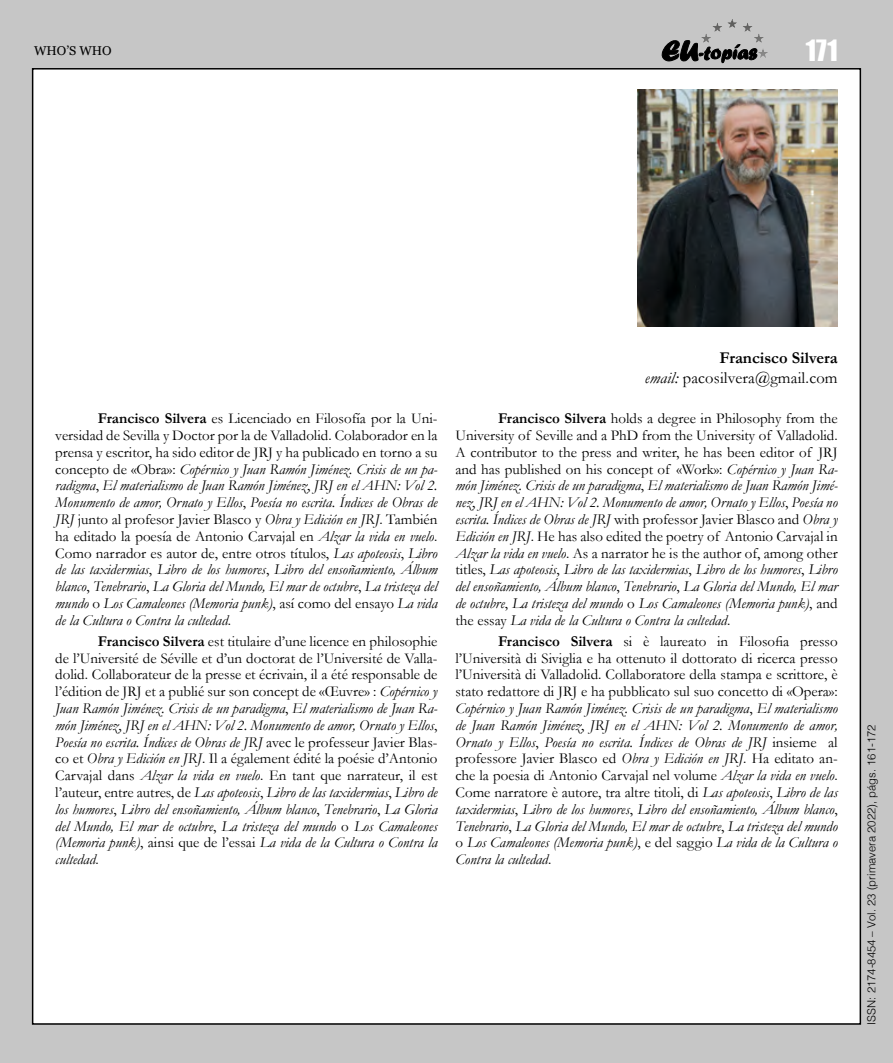
<style>
.page{position:relative;width:893px;height:1063px;background:#c6c6c6}
.page>*{position:absolute;margin:0;border:0;box-sizing:border-box;transform-origin:0 0}
.t1{font:27px "Impact";color:#fff}
.WhoisWho_autoria_con{font:16.5px "Garamond";letter-spacing:.01em;color:#000}
.WhoisWho_autoria{font:700 16.5px "Garamond";color:#000}
.WhoisWho_parrafo{font:italic 15px/16.8px "Garamond";color:#000;text-align:justify}
.t2{font:12.75px "Georgia";color:#000}
.t3{font:300 11.25px "Helvetica";color:#000}
.s1{font-weight:700;font-style:normal}
.s2{font-style:normal}
.s3{font-style:italic}
</style>
<div class="page">
<div style="left:33px;top:69px;width:827px;height:955px;background:#fff"></div>
<svg style="left:662px;top:40px;width:94px;height:23px"></svg>
<hr style="left:701px;top:19px;width:67px;height:1px;background:#585857">
<hr style="left:701px;top:20px;width:67px;height:1px;background:#595958">
<hr style="left:701px;top:21px;width:67px;height:1px;background:#5a5a59">
<hr style="left:701px;top:22px;width:67px;height:1px;background:#5c5c5b">
<hr style="left:701px;top:23px;width:67px;height:1px;background:#5d5d5c">
<hr style="left:701px;top:24px;width:67px;height:1px;background:#5f5f5e">
<hr style="left:701px;top:25px;width:67px;height:1px;background:#60605f">
<hr style="left:701px;top:26px;width:67px;height:1px;background:#626261">
<hr style="left:701px;top:27px;width:67px;height:1px;background:#636362">
<hr style="left:701px;top:28px;width:67px;height:1px;background:#656464">
<hr style="left:701px;top:29px;width:67px;height:1px;background:#666565">
<hr style="left:701px;top:30px;width:67px;height:1px;background:#676766">
<hr style="left:701px;top:31px;width:67px;height:1px;background:#696868">
<hr style="left:701px;top:32px;width:67px;height:1px;background:#6a6969">
<hr style="left:701px;top:33px;width:67px;height:1px;background:#6c6b6b">
<hr style="left:701px;top:34px;width:67px;height:1px;background:#6c6c6c">
<hr style="left:701px;top:35px;width:67px;height:1px;background:#6e6e6d">
<hr style="left:701px;top:36px;width:67px;height:1px;background:#6f6f6e">
<hr style="left:701px;top:37px;width:67px;height:1px;background:#717170">
<hr style="left:701px;top:38px;width:67px;height:1px;background:#727271">
<hr style="left:701px;top:39px;width:67px;height:1px;background:#747473">
<hr style="left:701px;top:40px;width:67px;height:1px;background:#757574">
<hr style="left:701px;top:41px;width:67px;height:1px;background:#767675">
<hr style="left:701px;top:42px;width:67px;height:1px;background:#787877">
<hr style="left:701px;top:43px;width:67px;height:1px;background:#797978">
<hr style="left:701px;top:44px;width:67px;height:1px;background:#7b7b7a">
<hr style="left:701px;top:45px;width:67px;height:1px;background:#7c7c7b">
<hr style="left:701px;top:46px;width:67px;height:1px;background:#7e7d7d">
<hr style="left:701px;top:47px;width:67px;height:1px;background:#7f7e7e">
<hr style="left:701px;top:48px;width:67px;height:1px;background:#818080">
<hr style="left:701px;top:49px;width:67px;height:1px;background:#828181">
<hr style="left:701px;top:50px;width:67px;height:1px;background:#828282">
<hr style="left:701px;top:51px;width:67px;height:1px;background:#848483">
<hr style="left:701px;top:52px;width:67px;height:1px;background:#858584">
<hr style="left:701px;top:53px;width:67px;height:1px;background:#878786">
<hr style="left:701px;top:54px;width:67px;height:1px;background:#888887">
<hr style="left:701px;top:55px;width:67px;height:1px;background:#898989">
<hr style="left:701px;top:56px;width:67px;height:1px;background:#8a8a8a">
<hr style="left:701px;top:57px;width:67px;height:1px;background:#8c8c8b">
<img style="left:637px;top:90px;width:201px;height:237px">
<p class="t2" style="left:34px;top:41px;width:79px">WHO’S WHO</p>
<h1 class="t1" style="left:806px;top:29px;width:33px">171</h1>
<p class="WhoisWho_parrafo" style="left:55px;top:410px;width:384px;text-indent:43px"><span class="s1">Francisco Silvera</span> <span class="s2">es Licenciado en Filosofía por la Uni&shy;versidad de Sevilla y Doctor por la de Valladolid. Colaborador en la prensa y escritor, ha sido editor de JRJ y ha publicado en torno a su concepto de «Obra»:</span> Copérnico y Juan Ramón Jiménez. Crisis de un pa&shy;radigma<span class="s2">,</span> El materialismo de Juan Ramón Jiménez<span class="s2">,</span> JRJ en el AHN: Vol 2.<br>Monumento de amor, Ornato y Ellos<span class="s2">,</span> Poesía no escrita. Índices de Obras de JRJ <span class="s2">junto al profesor Javier Blasco y</span> Obra y Edición en JRJ<span class="s2">. También ha editado la poesía de Antonio Carvajal en</span> Alzar la vida en vuelo<span class="s2">.<br>Como narrador es autor de, entre otros títulos,</span> Las apoteosis<span class="s2">,</span> Libro de las taxidermias<span class="s2">,</span> Libro de los humores<span class="s2">,</span> Libro del ensoñamiento, Álbum blanco<span class="s2">,</span> Tenebrario<span class="s2">,</span> La Gloria del Mundo, El mar de octubre<span class="s2">,</span> La tristeza del mundo <span class="s2">o</span> Los Camaleones (Memoria punk)<span class="s2">, así como del ensayo</span> La vida de la Cultura o Contra la cultedad<span class="s2">.</span></p>
<p class="WhoisWho_parrafo" style="left:55px;top:632px;width:384px;text-indent:43px"><span class="s1">Francisco Silvera</span> <span class="s2">est titulaire d’une licence en philosophie de l’Université de Séville et d’un doctorat de l’Université de Valla&shy;dolid. Collaborateur de la presse et écrivain, il a été responsable de l’édition de JRJ et a publié sur son concept de «Œuvre» :</span> Copérnico y Juan Ramón Jiménez. Crisis de un paradigma<span class="s2">,</span> El materialismo de Juan Ra&shy;món Jiménez<span class="s2">,</span> JRJ en el AHN: Vol 2. Monumento de amor, Ornato y Ellos<span class="s2">, </span>Poesía no escrita. Índices de Obras de JRJ <span class="s2">avec le professeur Javier Blas&shy;co et</span> Obra y Edición en JRJ<span class="s2">. Il a également édité la poésie d’Antonio Carvajal dans</span> Alzar la vida en vuelo<span class="s2">. En tant que narrateur, il est l’auteur, entre autres, de</span> Las apoteosis<span class="s2">,</span> Libro de las taxidermias<span class="s2">,</span> Libro de los humores<span class="s2">,</span> Libro del ensoñamiento, Álbum blanco<span class="s2">,</span> Tenebrario<span class="s2">,</span> La Gloria del Mundo, El mar de octubre<span class="s2">,</span> La tristeza del mundo <span class="s2">o</span> Los Camaleones (Memoria punk)<span class="s2">, ainsi que de l’essai</span> La vida de la Cultura o Contra la cultedad<span class="s2">.</span></p>
<p class="WhoisWho_autoria" style="left:719px;top:347px;width:120px">Francisco Silvera</p>
<p class="WhoisWho_autoria_con" style="left:645px;top:367px;width:194px"><span class="s3">email:</span> pacosilvera@gmail.com</p>
<p class="WhoisWho_parrafo" style="left:455px;top:410px;width:384px;text-indent:43px"><span class="s1">Francisco Silvera</span> <span class="s2">holds a degree in Philosophy from the University of Seville and a PhD from the University of Valladolid.<br>A contributor to the press and writer, he has been editor of JRJ and has published on his concept of «Work»:</span> Copérnico y Juan Ra&shy;món Jiménez. Crisis de un paradigma<span class="s2">,</span> El materialismo de Juan Ramón Jimé&shy;nez<span class="s2">,</span> JRJ en el AHN: Vol 2. Monumento de amor, Ornato y Ellos<span class="s2">,</span> Poesía no escrita. Índices de Obras de JRJ <span class="s2">with professor Javier Blasco and</span> Obra y Edición en JRJ<span class="s2">. He has also edited the poetry of Antonio Carvajal in </span>Alzar la vida en vuelo<span class="s2">. As a narrator he is the author of, among other titles,</span> Las apoteosis<span class="s2">,</span> Libro de las taxidermias<span class="s2">,</span> Libro de los humores<span class="s2">,</span> Libro del ensoñamiento, Álbum blanco<span class="s2">,</span> Tenebrario<span class="s2">,</span> La Gloria del Mundo, El mar de octubre<span class="s2">,</span> La tristeza del mundo <span class="s2">o</span> Los Camaleones (Memoria punk)<span class="s2">, and the essay</span> La vida de la Cultura o Contra la cultedad<span class="s2">.</span></p>
<p class="WhoisWho_parrafo" style="left:455px;top:632px;width:384px;text-indent:43px"><span class="s1">Francisco Silvera</span> <span class="s2">si è laureato in Filosofia presso l’Università di Siviglia e ha ottenuto il dottorato di ricerca presso l’Università di Valladolid. Collaboratore della stampa e scrittore, è stato redattore di JRJ e ha pubblicato sul suo concetto di «Opera»:<br></span>Copérnico y Juan Ramón Jiménez. Crisis de un paradigma<span class="s2">,</span> El materialismo de Juan Ramón Jiménez<span class="s2">,</span> JRJ en el AHN: Vol 2. Monumento de amor, Ornato y Ellos<span class="s2">,</span> Poesía no escrita. Índices de Obras de JRJ <span class="s2">insieme al professore Javier Blasco ed</span> Obra y Edición en JRJ<span class="s2">. Ha editato an&shy;che la poesia di Antonio Carvajal nel volume</span> Alzar la vida en vuelo<span class="s2">.<br>Come narratore è autore, tra altre titoli, di</span> Las apoteosis<span class="s2">,</span> Libro de las taxidermias<span class="s2">,</span> Libro de los humores<span class="s2">,</span> Libro del ensoñamiento, Álbum blanco<span class="s2">, </span>Tenebrario<span class="s2">,</span> La Gloria del Mundo, El mar de octubre<span class="s2">,</span> La tristeza del mundo <span class="s2">o</span> Los Camaleones (Memoria punk)<span class="s2">, e del saggio</span> La vida de la Cultura o Contra la cultedad<span class="s2">.</span></p>
<p class="t3" style="left:862px;top:1025px;width:302px;rotate:-90deg">ISSN: 2174-8454 – Vol. 23 (primavera 2022), págs. 161-172</p>
</div>
